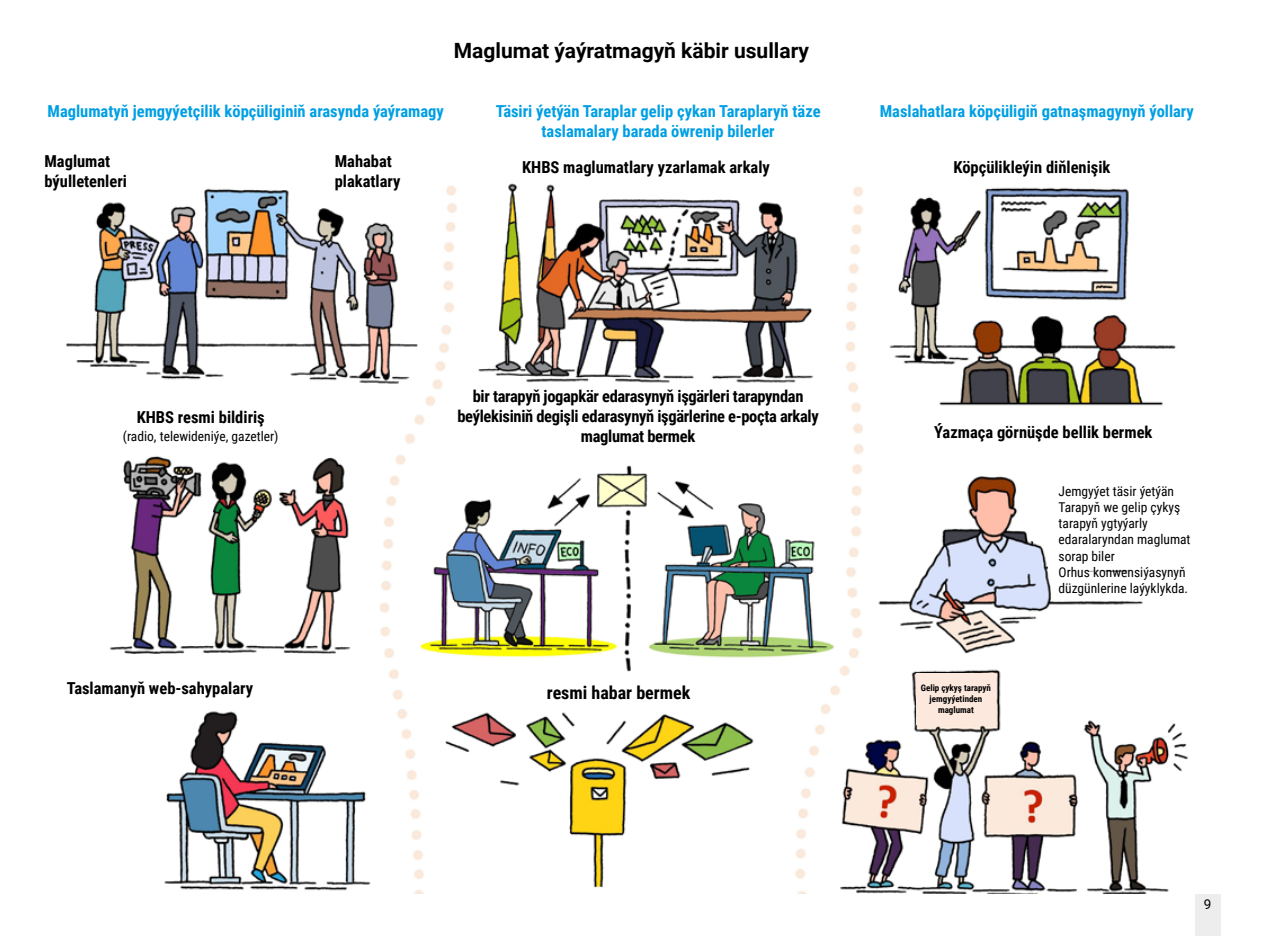
<style>
.page{position:relative;width:1263px;height:936px;background:#fff}
.page>*{position:absolute;margin:0;border:0;box-sizing:border-box;transform-origin:0 0}
.t1{font:700 21px "Roboto";color:#000}
.t2{font:700 18px "Roboto Condensed";color:#000}
.t3{font:700 16.5px/19.8px "Roboto Condensed";color:#009fe3;text-align:center}
.t4{font:700 16.5px/19.8px "Roboto Condensed";color:#000}
.t5{font:700 16.5px/19.8px "Roboto Condensed";letter-spacing:-.02em;color:#000;text-align:center}
.t6{font:13.5px/16.2px "Roboto Condensed";color:#000}
.t7{font:13.5px "Roboto";color:#000}
.t8{font:700 9px/10.8px "Roboto Condensed";color:#000;text-align:center}
</style>
<div class="page">
<div style="left:1195px;top:893px;width:25px;height:42px;background:#ededed"></div>
<img style="left:65px;top:183px;width:1124px;height:710px">
<svg style="left:1027px;top:461px;width:112px;height:110px"></svg>
<div style="left:917px;top:673px;width:78px;height:51px;background:#fde8de"></div>
<p class="t1" style="left:454px;top:36px;width:357px">Maglumat ýaýratmagyň käbir usullary</p>
<p class="t3" style="left:48px;top:100px;width:398px">Maglumatyň jemgyýetçilik köpçüliginiň arasynda ýaýramagy</p>
<p class="t3" style="left:496px;top:100px;width:326px">Täsiri ýetýän Taraplar gelip çykan Taraplaryň täze taslamalary barada öwrenip bilerler</p>
<p class="t3" style="left:880px;top:100px;width:316px">Maslahatlara köpçüligiň gatnaşmagynyň ýollary</p>
<p class="t4" style="left:44px;top:151px;width:84px">Maglumat býulletenleri</p>
<p class="t4" style="left:335px;top:151px;width:67px">Mahabat plakatlary</p>
<p class="t4" style="left:522px;top:157px;width:249px">KHBS maglumatlary yzarlamak arkaly</p>
<p class="t4" style="left:953px;top:156px;width:158px">Köpçülikleýin diňlenişik</p>
<p class="t4" style="left:137px;top:406px;width:130px">KHBS resmi bildiriş</p>
<p class="t6" style="left:123px;top:427px;width:157px">(radio, telewideniýe, gazetler)</p>
<p class="t4" style="left:67px;top:677px;width:188px">Taslamanyň web-sahypalary</p>
<p class="t5" style="left:457px;top:386px;width:363px">bir tarapyň jogapkär edarasynyň işgärleri tarapyndan beýlekisiniň degişli edarasynyň işgärlerine e-poçta arkaly maglumat bermek</p>
<p class="t2" style="left:547px;top:680px;width:145px">resmi habar bermek</p>
<p class="t4" style="left:934px;top:422px;width:220px">Ýazmaça görnüşde bellik bermek</p>
<p class="t8" style="left:921px;top:682px;width:72px">Gelip çykyş tarapyň jemgyýetinden maglumat</p>
<p class="t6" style="left:1058px;top:482px;width:134px">Jemgyýet täsir ýetýän<br>Tarapyň we gelip çykyş tarapyň ygtyýarly edaralaryndan maglumat sorap biler<br>Orhus konwensiýasynyň düzgünlerine laýyklykda.</p>
<p class="t7" style="left:1204px;top:894px;width:9px">9</p>
</div>
